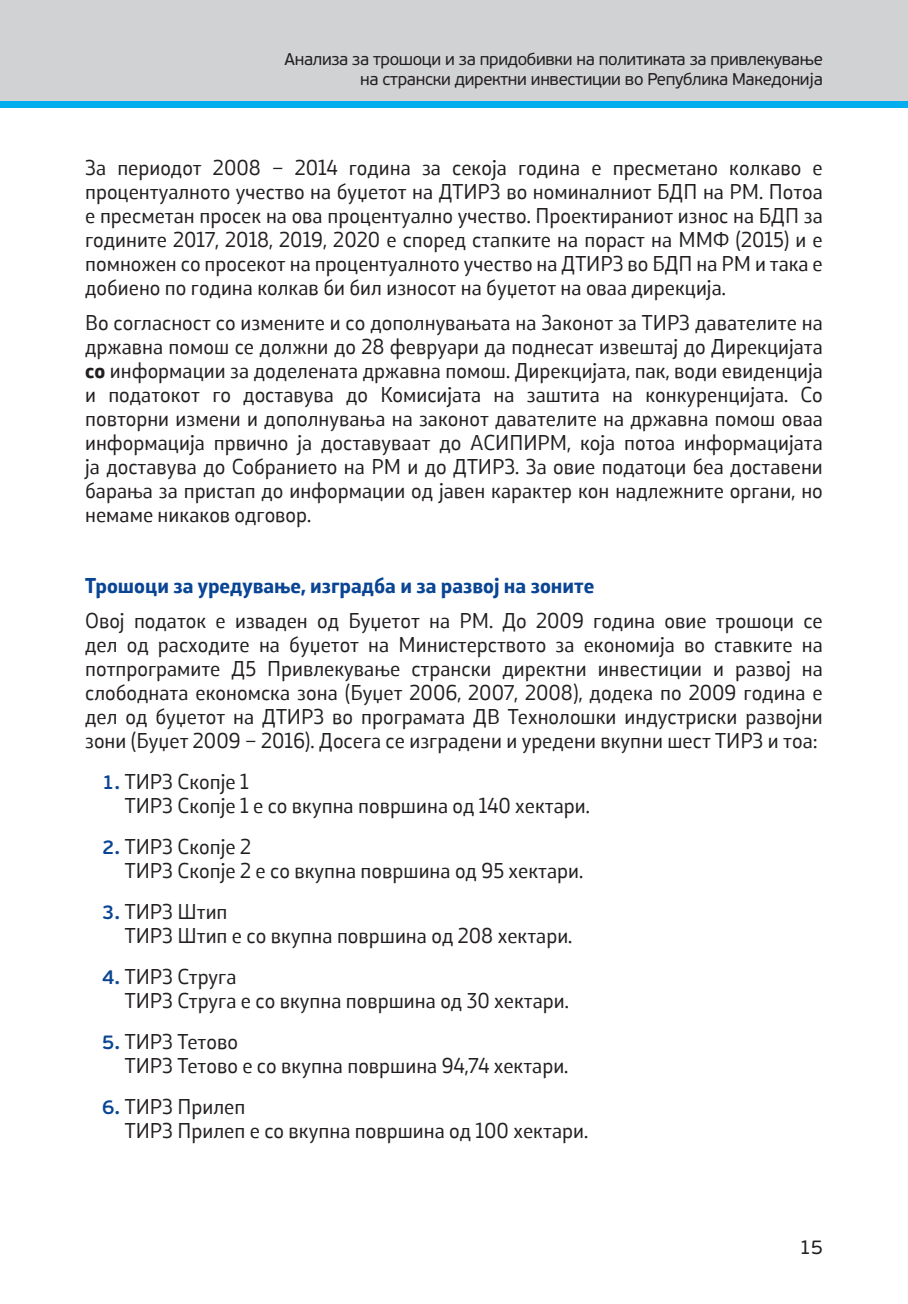
<style>
.page{position:relative;width:908px;height:1304px;background:#fff}
.page>*{position:absolute;margin:0;border:0;box-sizing:border-box;transform-origin:0 0}
.t1{font:20px/24px "Stobi Sans Offc";color:#231f20}
.t2{font:700 20px "Stobi Sans Offc";color:#094594}
.t3{font:20px "PF Beau Sans Pro";color:#231f20}
.t4{font:17px/20.4px "PF Beau Sans Pro";letter-spacing:-.02em;color:#231f20;text-align:right}
.s1{font-weight:700}
.s2{font-family:"PF Beau Sans Pro";font-weight:600;color:#094594}
</style>
<div class="page">
<div style="left:0;top:0;width:907px;height:108px;background:#00aeef"></div>
<div style="left:0;top:0;width:907px;height:101px;background:#d1d2d4"></div>
<p class="t4" style="left:284px;top:49px;width:539px">Анализа за трошоци и за придобивки на политиката за привлекување на странски директни инвестиции во Република Македонија</p>
<p class="t1" style="left:85px;top:155px;width:739px;text-align:justify">За периодот 2008 – 2014 година за секоја година е пресметано колкаво е процентуалното учество на буџетот на ДТИРЗ во номиналниот БДП на РМ. Потоа е пресметан просек на ова процентуално учество. Проектираниот износ на БДП за годините 2017, 2018, 2019, 2020 е според стапките на пораст на ММФ (2015) и е помножен со просекот на процентуалното учество на ДТИРЗ во БДП на РМ и така е добиено по година колкав би бил износот на буџетот на оваа дирекција.</p>
<p class="t1" style="left:85px;top:311px;width:739px;text-align:justify">Во согласност со измените и со дополнувањата на Законот за ТИРЗ давателите на државна помош се должни до 28 февруари да поднесат извештај до Дирекцијата <span class="s1">со</span> информации за доделената државна помош. Дирекцијата, пак, води евиденција и податокот го доставува до Комисијата на заштита на конкуренцијата. Со повторни измени и дополнувања на законот давателите на државна помош оваа информација првично ја доставуваат до АСИПИРМ, која потоа информацијата ја доставува до Собранието на РМ и до ДТИРЗ. За овие податоци беа доставени барања за пристап до информации од јавен карактер кон надлежните органи, но немаме никаков одговор.</p>
<p class="t2" style="left:85px;top:573px;width:510px">Трошоци за уредување, изградба и за развој на зоните</p>
<p class="t1" style="left:85px;top:609px;width:739px;text-align:justify">Овој податок е изваден од Буџетот на РМ. До 2009 година овие трошоци се дел од расходите на буџетот на Министерството за економија во ставките на потпрограмите Д5 Привлекување странски директни инвестиции и развој на слободната економска зона (Буџет 2006, 2007, 2008), додека по 2009 година е дел од буџетот на ДТИРЗ во програмата ДВ Технолошки индустриски развојни зони (Буџет 2009 – 2016). Досега се изградени и уредени вкупни шест ТИРЗ и тоа:</p>
<p class="t1" style="left:125px;top:770px;width:466px;text-indent:-23px"><span class="s2">1.</span> ТИРЗ Скопје 1<br>ТИРЗ Скопје 1 е со вкупна површина од 140 хектари.</p>
<p class="t1" style="left:125px;top:835px;width:459px;text-indent:-23px"><span class="s2">2.</span> ТИРЗ Скопје 2<br>ТИРЗ Скопје 2 е со вкупна површина од 95 хектари.</p>
<p class="t1" style="left:125px;top:900px;width:449px;text-indent:-23px"><span class="s2">3.</span> ТИРЗ Штип<br>ТИРЗ Штип е со вкупна површина од 208 хектари.</p>
<p class="t1" style="left:125px;top:965px;width:445px;text-indent:-23px"><span class="s2">4.</span> ТИРЗ Струга<br>ТИРЗ Струга е со вкупна површина од 30 хектари.</p>
<p class="t1" style="left:125px;top:1030px;width:445px;text-indent:-23px"><span class="s2">5.</span> ТИРЗ Тетово<br>ТИРЗ Тетово е со вкупна површина 94,74 хектари.</p>
<p class="t1" style="left:125px;top:1095px;width:464px;text-indent:-23px"><span class="s2">6.</span> ТИРЗ Прилеп<br>ТИРЗ Прилеп е со вкупна површина од 100 хектари.</p>
<p class="t3" style="left:799px;top:1236px;width:25px">15</p>
</div>
